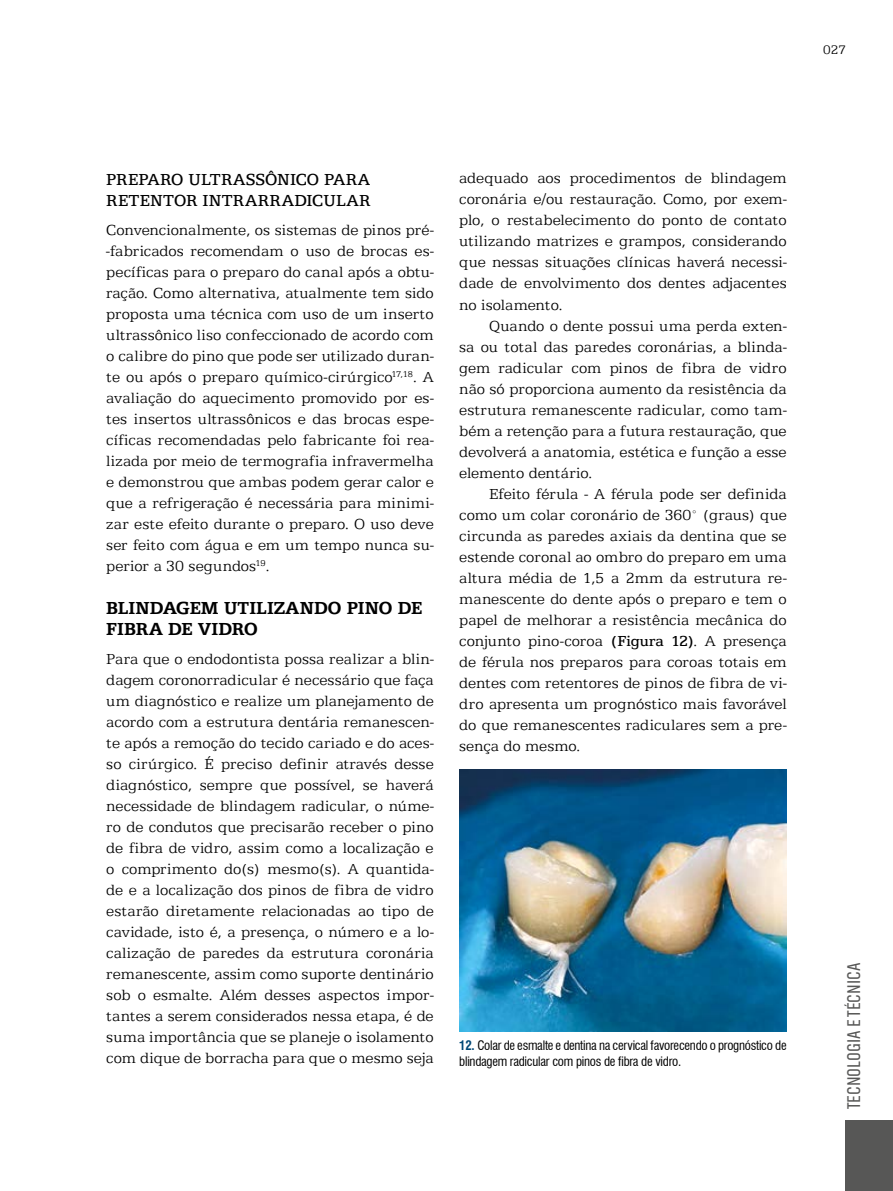
<style>
.page{position:relative;width:893px;height:1191px;background:#fff}
.page>*{position:absolute;margin:0;border:0;box-sizing:border-box;transform-origin:0 0}
.t1{font:18.9px "Akhand";color:#575756}
.t2{font:700 18px/21px "ATF Antique";letter-spacing:.005em;color:#000}
.t3{font:16.5px/21px "ATF Antique";letter-spacing:.015em;color:#000}
.t4{font:15px/21px "ATF Antique L";letter-spacing:-.005em;color:#000;text-align:justify}
.t5{font:condensed 12.75px/16.5px "Swiss 721 BT";letter-spacing:-.02em;color:#000}
.t6{font:12.75px "ATF Antique L";color:#000}
.s1{font-family:"ATF Antique"}
.s2{font-weight:700;color:#004876}
</style>
<div class="page">
<div style="left:846px;top:1121px;width:47px;height:70px;background:#575756"></div>
<img style="left:459px;top:769px;width:328px;height:262px">
<p class="t6" style="left:823px;top:43px;width:24px">027</p>
<p class="t3" style="left:106px;top:169px;width:266px">PREPARO ULTRASSÔNICO PARA<br>RETENTOR INTRARRADICULAR</p>
<p class="t4" style="left:106px;top:220px;width:329px">Convencionalmente, os sistemas de pinos pré--fabricados recomendam o uso de brocas es&shy;pecíficas para o preparo do canal após a obtu&shy;ração. Como alternativa, atualmente tem sido proposta uma técnica com uso de um inserto ultrassônico liso confeccionado de acordo com o calibre do pino que pode ser utilizado duran&shy;te ou após o preparo químico-cirúrgico<sup>17,18</sup>. A avaliação do aquecimento promovido por es&shy;tes insertos ultrassônicos e das brocas espe&shy;cíficas recomendadas pelo fabricante foi rea&shy;lizada por meio de termografia infravermelha e demonstrou que ambas podem gerar calor e que a refrigeração é necessária para minimi&shy;zar este efeito durante o preparo. O uso deve ser feito com água e em um tempo nunca su&shy;perior a 30 segundos<sup>19</sup>.</p>
<p class="t2" style="left:106px;top:597px;width:318px">BLINDAGEM UTILIZANDO PINO DE<br>FIBRA DE VIDRO</p>
<p class="t4" style="left:106px;top:649px;width:329px">Para que o endodontista possa realizar a blin&shy;dagem coronorradicular é necessário que faça um diagnóstico e realize um planejamento de acordo com a estrutura dentária remanescen&shy;te após a remoção do tecido cariado e do aces&shy;so cirúrgico. É preciso definir através desse diagnóstico, sempre que possível, se haverá necessidade de blindagem radicular, o núme&shy;ro de condutos que precisarão receber o pino de fibra de vidro, assim como a localização e o comprimento do(s) mesmo(s). A quantida&shy;de e a localização dos pinos de fibra de vidro estarão diretamente relacionadas ao tipo de cavidade, isto é, a presença, o número e a lo&shy;calização de paredes da estrutura coronária remanescente, assim como suporte dentinário sob o esmalte. Além desses aspectos impor&shy;tantes a serem considerados nessa etapa, é de suma importância que se planeje o isolamento com dique de borracha para que o mesmo seja</p>
<p class="t4" style="left:459px;top:168px;width:329px">adequado aos procedimentos de blindagem coronária e/ou restauração. Como, por exem&shy;plo, o restabelecimento do ponto de contato utilizando matrizes e grampos, considerando que nessas situações clínicas haverá necessi&shy;dade de envolvimento dos dentes adjacentes no isolamento.</p>
<p class="t4" style="left:459px;top:315px;width:329px;text-indent:30px">Quando o dente possui uma perda exten&shy;sa ou total das paredes coronárias, a blinda&shy;gem radicular com pinos de fibra de vidro não só proporciona aumento da resistência da estrutura remanescente radicular, como tam&shy;bém a retenção para a futura restauração, que devolverá a anatomia, estética e função a esse elemento dentário.</p>
<p class="t4" style="left:459px;top:483px;width:329px;text-indent:30px">Efeito férula - A férula pode ser definida como um colar coronário de 360° (graus) que circunda as paredes axiais da dentina que se estende coronal ao ombro do preparo em uma altura média de 1,5 a 2mm da estrutura re&shy;manescente do dente após o preparo e tem o papel de melhorar a resistência mecânica do conjunto pino-coroa <span class="s1">(Figura 12)</span>. A presença de férula nos preparos para coroas totais em dentes com retentores de pinos de fibra de vi&shy;dro apresenta um prognóstico mais favorável do que remanescentes radiculares sem a pre&shy;sença do mesmo.</p>
<p class="t5" style="left:459px;top:1036px;width:329px"><span class="s2">12.</span> Colar de esmalte e dentina na cervical favorecendo o prognóstico de blindagem radicular com pinos de fibra de vidro.</p>
<p class="t1" style="left:844px;top:1109px;width:148px;rotate:-90deg">TECNOLOGIA E TÉCNICA</p>
</div>
